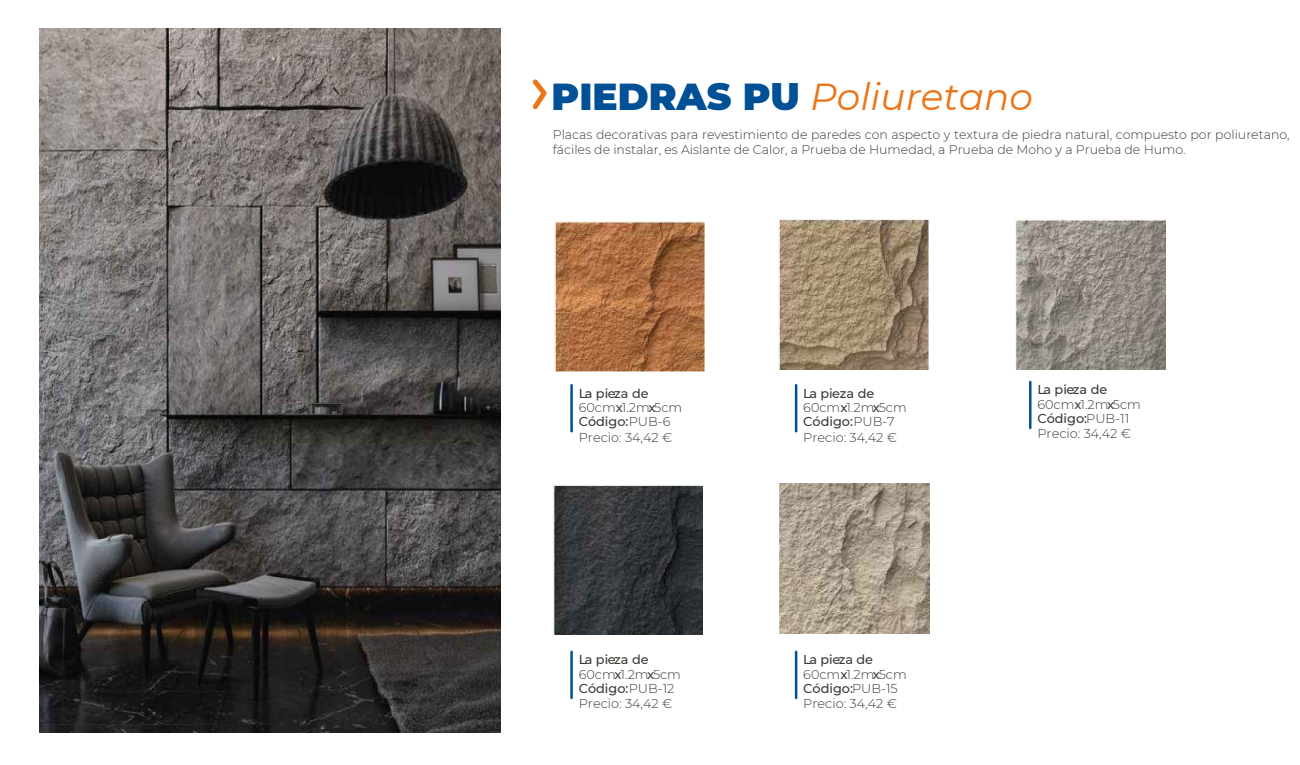
<style>
.page{position:relative;width:1300px;height:765px;background:#fff}
.page>*{position:absolute;margin:0;border:0;box-sizing:border-box;transform-origin:0 0}
.t1{font:italic 37.5px "Montserrat";color:#eb7518}
.t2{font:300 12.88px "Montserrat";color:#393934}
.t3{font:500 12.88px "Montserrat";color:#393934}
.t4{font:500 12.88px "Montserrat";letter-spacing:-.02em;color:#393934}
.t5{font:300 12.5px/15px "Montserrat";color:#393934}
.s1{font-weight:900;font-style:normal;color:#005096}
.s2{font-weight:300}
.s3{font-weight:500}
</style>
<div class="page">
<svg style="left:532px;top:79px;width:15px;height:30px"></svg>
<hr style="left:570px;top:385px;width:3px;height:46px;background:#005096">
<hr style="left:795px;top:385px;width:2px;height:46px;background:#005096">
<hr style="left:570px;top:652px;width:3px;height:46px;background:#005096">
<hr style="left:795px;top:652px;width:2px;height:46px;background:#005096">
<hr style="left:1029px;top:382px;width:2px;height:46px;background:#005096">
<img style="left:554px;top:222px;width:150px;height:150px">
<img style="left:778px;top:219px;width:150px;height:150px">
<img style="left:1015px;top:219px;width:150px;height:150px">
<img style="left:553px;top:485px;width:150px;height:150px">
<img style="left:780px;top:484px;width:150px;height:150px">
<img style="left:39px;top:28px;width:462px;height:705px">
<h1 class="t1" style="left:551px;top:71px;width:483px"><span class="s1">PIEDRAS PU</span> Poliuretano</h1>
<p class="t5" style="left:553px;top:127px;width:738px">Placas decorativas para revestimiento de paredes con aspecto y textura de piedra natural, compuesto por poliuretano, fáciles de instalar, es Aislante de Calor, a Prueba de Humedad, a Prueba de Moho y a Prueba de Humo.</p>
<p class="t4" style="left:579px;top:384px;width:71px">La pieza de</p>
<p class="t3" style="left:579px;top:413px;width:93px">Código <span class="s2">PUB-6</span></p>
<p class="t2" style="left:579px;top:399px;width:105px">60cm<span class="s3">x</span>1.2m<span class="s3">x</span>5cm</p>
<p class="t3" style="left:626px;top:413px;width:4px">:</p>
<p class="t2" style="left:579px;top:428px;width:95px">Precio: 34,42 €</p>
<p class="t3" style="left:803px;top:384px;width:73px">La pieza de</p>
<p class="t3" style="left:803px;top:413px;width:93px">Código <span class="s2">PUB-7</span></p>
<p class="t2" style="left:803px;top:399px;width:105px">60cm<span class="s3">x</span>1.2m<span class="s3">x</span>5cm</p>
<p class="t3" style="left:850px;top:413px;width:4px">:</p>
<p class="t2" style="left:803px;top:428px;width:95px">Precio: 34,42 €</p>
<p class="t4" style="left:1037px;top:381px;width:71px">La pieza de</p>
<p class="t3" style="left:1037px;top:410px;width:93px">Código <span class="s2">PUB-11</span></p>
<p class="t2" style="left:1037px;top:396px;width:105px">60cm<span class="s3">x</span>1.2m<span class="s3">x</span>5cm</p>
<p class="t3" style="left:1084px;top:410px;width:4px">:</p>
<p class="t2" style="left:1037px;top:425px;width:95px">Precio: 34,42 €</p>
<p class="t4" style="left:579px;top:651px;width:71px">La pieza de</p>
<p class="t3" style="left:579px;top:679px;width:97px">Código <span class="s2">PUB-12</span></p>
<p class="t2" style="left:579px;top:666px;width:104px">60cm<span class="s3">x</span>1.2m<span class="s3">x</span>5cm</p>
<p class="t3" style="left:626px;top:679px;width:4px">:</p>
<p class="t2" style="left:579px;top:695px;width:95px">Precio: 34,42 €</p>
<p class="t4" style="left:803px;top:651px;width:71px">La pieza de</p>
<p class="t3" style="left:803px;top:679px;width:96px">Código <span class="s2">PUB-15</span></p>
<p class="t2" style="left:803px;top:666px;width:105px">60cm<span class="s3">x</span>1.2m<span class="s3">x</span>5cm</p>
<p class="t3" style="left:850px;top:679px;width:4px">:</p>
<p class="t2" style="left:803px;top:695px;width:95px">Precio: 34,42 €</p>
</div>
